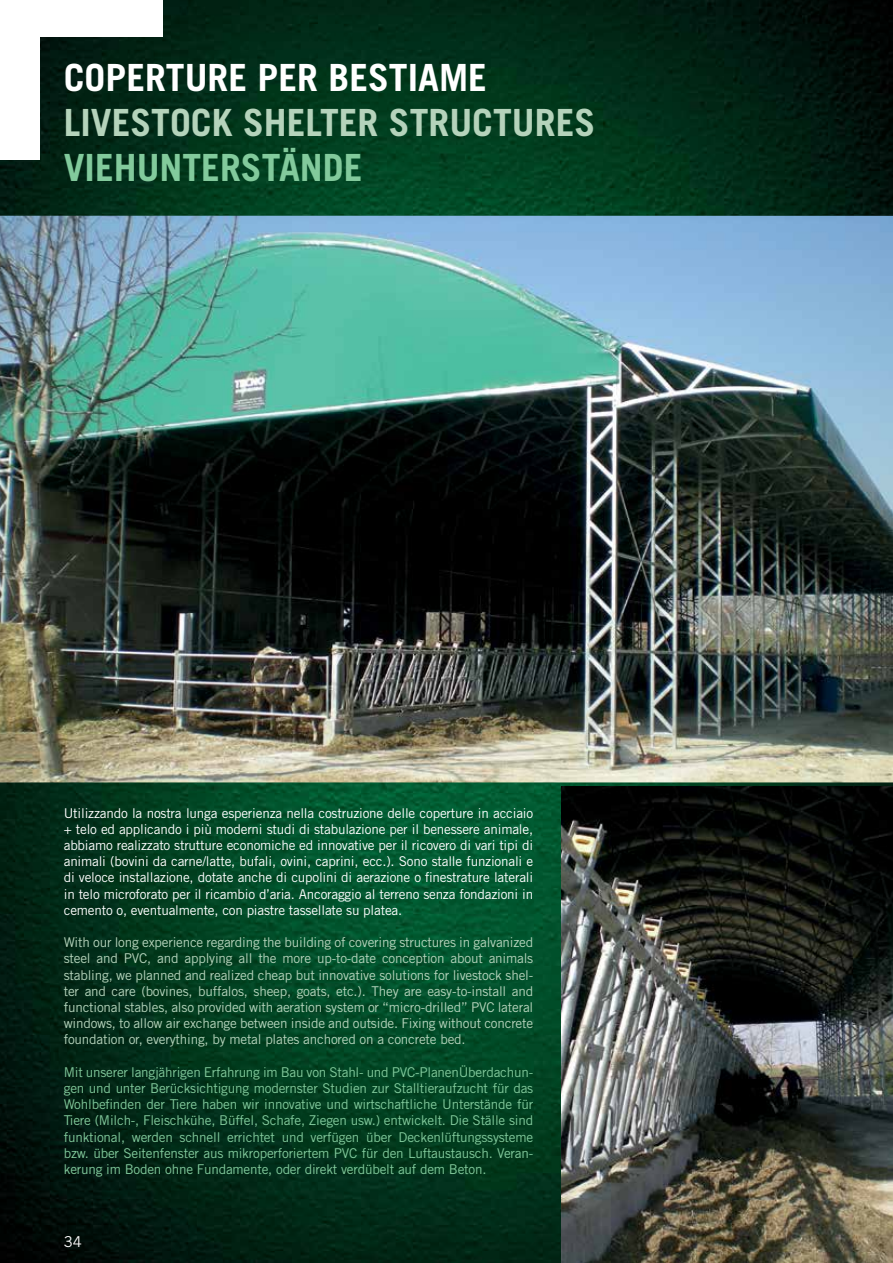
<style>
.page{position:relative;width:893px;height:1263px;background:#fff}
.page>*{position:absolute;margin:0;border:0;box-sizing:border-box;transform-origin:0 0}
.t1{font:700 37.5px "Trade Gothic LT Std";color:#b5d3bb}
.t2{font:700 37.5px "Trade Gothic LT Std";color:#fff}
.t3{font:700 37.5px "Trade Gothic LT Std";color:#82ca9c}
.t4{font:15px "Trade Gothic LT Std";color:#fff}
.t5{font:13.5px/16.2px "Trade Gothic LT Std";letter-spacing:-.015em;color:#fff;text-align:justify}
.t6{font:13.5px/16.2px "Trade Gothic LT Std";letter-spacing:-.015em;color:#b5d3bb;text-align:justify}
.t7{font:13.5px/16.2px "Trade Gothic LT Std";letter-spacing:-.015em;color:#82ca9c;text-align:justify}
</style>
<div class="page">
<img style="left:0;top:0;width:893px;height:1263px">
<div style="left:0;top:0;width:39px;height:160px;background:#fff"></div>
<div style="left:0;top:0;width:163px;height:37px;background:#fff"></div>
<img style="left:0;top:216px;width:893px;height:566px">
<img style="left:561px;top:787px;width:332px;height:476px">
<h1 class="t2" style="left:64px;top:54px;width:425px">COPERTURE PER BESTIAME</h1>
<h1 class="t1" style="left:64px;top:99px;width:533px">LIVESTOCK SHELTER STRUCTURES</h1>
<h1 class="t3" style="left:64px;top:144px;width:300px">VIEHUNTERSTÄNDE</h1>
<p class="t5" style="left:64px;top:804px;width:471px">Utilizzando la nostra lunga esperienza nella costruzione delle coperture in acciaio + telo ed applicando i più moderni studi di stabulazione per il benessere animale, abbiamo realizzato strutture economiche ed innovative per il ricovero di vari tipi di animali (bovini da carne/latte, bufali, ovini, caprini, ecc.). Sono stalle funzionali e di veloce installazione, dotate anche di cupolini di aerazione o finestrature laterali in telo microforato per il ricambio d’aria. Ancoraggio al terreno senza fondazioni in cemento o, eventualmente, con piastre tassellate su platea.</p>
<p class="t6" style="left:64px;top:934px;width:471px">With our long experience regarding the building of covering structures in galvanized steel and PVC, and applying all the more up-to-date conception about animals stabling, we planned and realized cheap but innovative solutions for livestock shel&shy;ter and care (bovines, buffalos, sheep, goats, etc.). They are easy-to-install and functional stables, also provided with aeration system or “micro-drilled” PVC lateral windows, to allow air exchange between inside and outside. Fixing without concrete foundation or, everything, by metal plates anchored on a concrete bed.</p>
<p class="t7" style="left:64px;top:1064px;width:471px">Mit unserer langjährigen Erfahrung im Bau von Stahl- und PVC-PlanenÜberdachun&shy;gen und unter Berücksichtigung modernster Studien zur Stalltieraufzucht für das Wohlbefinden der Tiere haben wir innovative und wirtschaftliche Unterstände für Tiere (Milch-, Fleischkühe, Büffel, Schafe, Ziegen usw.) entwickelt. Die Ställe sind funktional, werden schnell errichtet und verfügen über Deckenlüftungssysteme bzw. über Seitenfenster aus mikroperforiertem PVC für den Luftaustausch. Veran&shy;kerung im Boden ohne Fundamente, oder direkt verdübelt auf dem Beton.</p>
<p class="t4" style="left:64px;top:1233px;width:20px">34</p>
</div>
